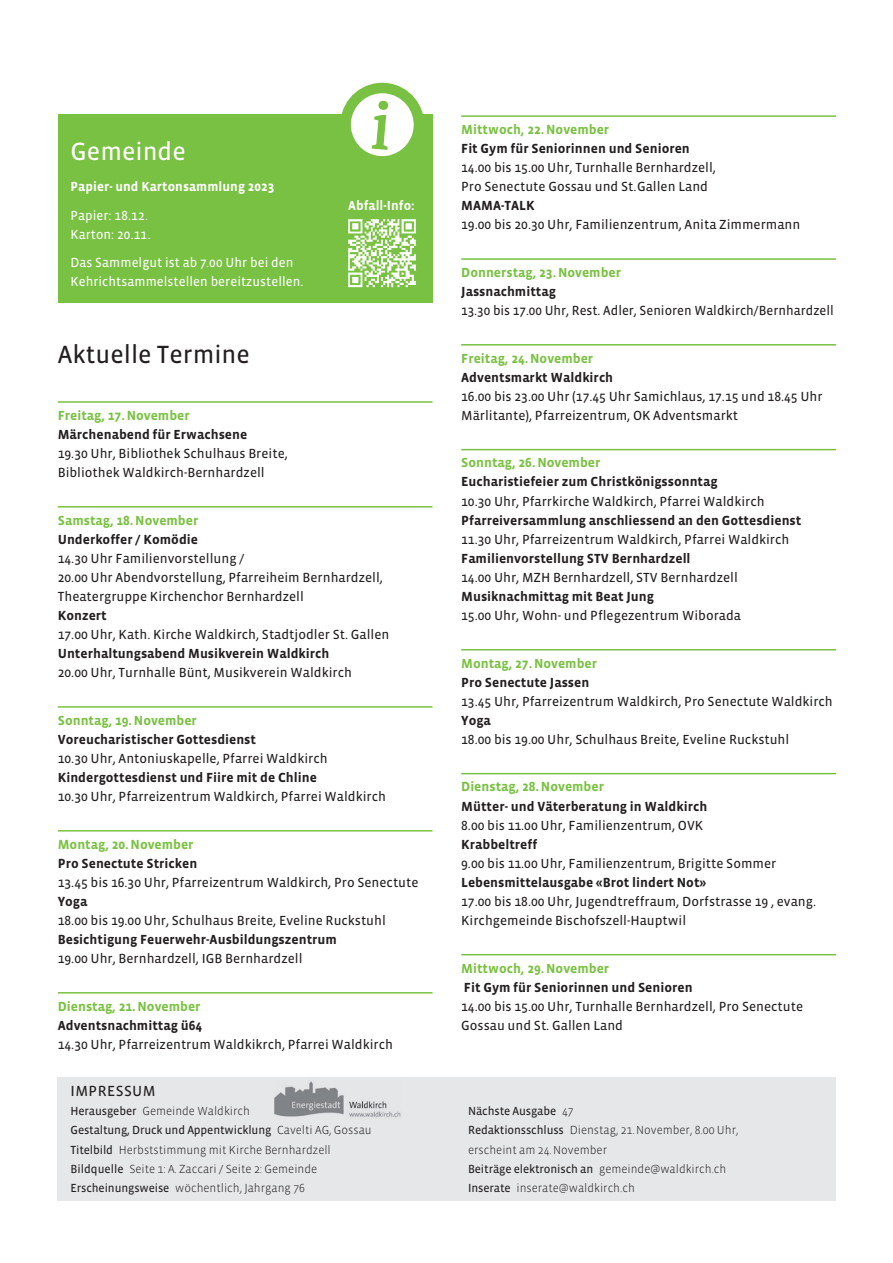
<style>
.page{position:relative;width:893px;height:1263px;background:#fff}
.page>*{position:absolute;margin:0;border:0;box-sizing:border-box;transform-origin:0 0}
.t1{font:25.5px "Vista Sans Reg";color:#231f20}
.t2{font:25.5px "Vista Sans Reg";color:#fff}
.t3{font:15px "Vista Sans Reg";letter-spacing:.03em;color:#231f20}
.t4{font:13.5px/19px "Vista Sans Reg";color:#231f20}
.t5{font:700 13.5px "Vista Sans";color:#231f20}
.t6{font:700 13.5px "Vista Sans";color:#79c142}
.t7{font:13.5px/19px "Vista Sans Reg";letter-spacing:.005em;color:#fff}
.t8{font:700 13.5px "Vista Sans";letter-spacing:.005em;color:#fff}
.t9{font:300 12px/19px "Vista Sans";color:#231f20}
.t10{font:12px "Vista Sans Reg";letter-spacing:-.01em;color:#231f20}
.s1{font-family:"Vista Sans Reg";font-weight:400}
.s2{font-family:"Vista Sans";font-weight:300}
</style>
<div class="page">
<hr style="left:461px;top:115px;width:375px;height:2px;background:#79c142">
<hr style="left:461px;top:258px;width:375px;height:2px;background:#79c142">
<hr style="left:461px;top:344px;width:375px;height:2px;background:#79c142">
<hr style="left:461px;top:449px;width:375px;height:1px;background:#79c142">
<hr style="left:461px;top:649px;width:375px;height:1px;background:#79c142">
<hr style="left:461px;top:773px;width:375px;height:1px;background:#79c142">
<hr style="left:461px;top:954px;width:375px;height:1px;background:#79c142">
<hr style="left:58px;top:401px;width:374px;height:2px;background:#79c142">
<hr style="left:58px;top:506px;width:374px;height:1px;background:#79c142">
<hr style="left:58px;top:706px;width:374px;height:2px;background:#79c142">
<hr style="left:58px;top:830px;width:374px;height:1px;background:#79c142">
<hr style="left:58px;top:992px;width:374px;height:1px;background:#79c142">
<div style="left:58px;top:114px;width:374px;height:189px;background:#79c142"></div>
<svg style="left:341px;top:82px;width:82px;height:75px"></svg>
<img style="left:348px;top:219px;width:69px;height:69px">
<div style="left:58px;top:1077px;width:778px;height:124px;background:#e6e7e9"></div>
<img style="left:274px;top:1081px;width:127px;height:36px">
<h1 class="t2" style="left:71px;top:138px;width:117px">Gemeinde</h1>
<p class="t8" style="left:71px;top:180px;width:205px">Papier- und Kartonsammlung 2023</p>
<p class="t7" style="left:71px;top:206px;width:82px">Papier: 18.12.<br>Karton: 20.11.</p>
<p class="t7" style="left:71px;top:253px;width:235px">Das Sammelgut ist ab 7.00 Uhr bei den<br>Kehrichtsammelstellen bereitzustellen.</p>
<h1 class="t1" style="left:58px;top:341px;width:194px">Aktuelle Termine</h1>
<p class="t8" style="left:348px;top:199px;width:68px">Abfall-Info:</p>
<p class="t6" style="left:58px;top:408px;width:134px">Freitag, 17.November</p>
<p class="t5" style="left:58px;top:427px;width:191px">Märchenabend für Erwachsene</p>
<p class="t4" style="left:58px;top:444px;width:232px">19.30 Uhr, Bibliothek Schulhaus Breite,<br>Bibliothek Waldkirch-Bernhardzell</p>
<p class="t6" style="left:58px;top:513px;width:142px">Samstag, 18.November</p>
<p class="t5" style="left:58px;top:532px;width:142px">Underkoffer / Komödie</p>
<p class="t4" style="left:58px;top:549px;width:327px">14.30 Uhr Familienvorstellung /<br>20.00 Uhr Abendvorstellung, Pfarreiheim Bernhardzell,<br>Theatergruppe Kirchenchor Bernhardzell</p>
<p class="t5" style="left:58px;top:608px;width:51px">Konzert</p>
<p class="t4" style="left:58px;top:625px;width:333px">17.00 Uhr, Kath. Kirche Waldkirch, Stadtjodler St. Gallen</p>
<p class="t5" style="left:58px;top:647px;width:273px">Unterhaltungsabend Musikverein Waldkirch</p>
<p class="t4" style="left:58px;top:663px;width:296px">20.00 Uhr, Turnhalle Bünt, Musikverein Waldkirch</p>
<p class="t6" style="left:58px;top:713px;width:141px">Sonntag, 19.November</p>
<p class="t5" style="left:58px;top:732px;width:200px">Voreucharistischer Gottesdienst</p>
<p class="t4" style="left:58px;top:749px;width:271px">10.30 Uhr, Antoniuskapelle, Pfarrei Waldkirch</p>
<p class="t5" style="left:58px;top:770px;width:261px">Kindergottesdienst und Fiire mit de Chline</p>
<p class="t4" style="left:58px;top:787px;width:330px">10.30 Uhr, Pfarreizentrum Waldkirch, Pfarrei Waldkirch</p>
<p class="t6" style="left:58px;top:837px;width:137px">Montag, 20.November</p>
<p class="t5" style="left:58px;top:856px;width:141px">Pro Senectute Stricken</p>
<p class="t4" style="left:58px;top:873px;width:362px">13.45 bis 16.30 Uhr, Pfarreizentrum Waldkirch, Pro Senectute</p>
<p class="t5" style="left:58px;top:894px;width:31px">Yoga</p>
<p class="t4" style="left:58px;top:911px;width:330px">18.00 bis 19.00 Uhr, Schulhaus Breite, Eveline Ruckstuhl</p>
<p class="t5" style="left:58px;top:932px;width:281px">Besichtigung Feuerwehr-Ausbildungszentrum</p>
<p class="t4" style="left:58px;top:949px;width:246px">19.00 Uhr, Bernhardzell, IGB Bernhardzell</p>
<p class="t6" style="left:58px;top:999px;width:144px">Dienstag, 21.November</p>
<p class="t5" style="left:58px;top:1018px;width:146px">Adventsnachmittag ü64</p>
<p class="t4" style="left:58px;top:1035px;width:337px">14.30 Uhr, Pfarreizentrum Waldkikrch, Pfarrei Waldkirch</p>
<p class="t3" style="left:71px;top:1083px;width:87px">IMPRESSUM</p>
<p class="t9" style="left:71px;top:1102px;width:181px"><span class="s1">Herausgeber</span> Gemeinde Waldkirch</p>
<p class="t10" style="left:71px;top:1124px;width:303px">Gestaltung, Druck und Appentwicklung <span class="s2">Cavelti AG, Gossau</span></p>
<p class="t9" style="left:71px;top:1140px;width:262px"><span class="s1">Titelbild</span> Herbststimmung mit Kirche Bernhardzell<br><span class="s1">Bildquelle</span> Seite 1: A. Zaccari / Seite 2: Gemeinde<br><span class="s1">Erscheinungsweise</span> wöchentlich, Jahrgang 76</p>
<p class="t6" style="left:461px;top:122px;width:150px">Mittwoch, 22.November</p>
<p class="t5" style="left:461px;top:142px;width:230px">Fit Gym für Seniorinnen und Senioren</p>
<p class="t4" style="left:461px;top:158px;width:256px">14.00 bis 15.00 Uhr, Turnhalle Bernhardzell,<br>Pro Senectute Gossau und St.Gallen Land</p>
<p class="t5" style="left:461px;top:199px;width:75px">MAMA-TALK</p>
<p class="t4" style="left:461px;top:215px;width:341px">19.00 bis 20.30 Uhr, Familienzentrum, Anita Zimmermann</p>
<p class="t6" style="left:461px;top:265px;width:161px">Donnerstag, 23.November</p>
<p class="t5" style="left:461px;top:284px;width:96px">Jassnachmittag</p>
<p class="t4" style="left:461px;top:301px;width:374px">13.30 bis 17.00 Uhr, Rest. Adler, Senioren Waldkirch/Bernhardzell</p>
<p class="t6" style="left:461px;top:351px;width:134px">Freitag, 24.November</p>
<p class="t5" style="left:461px;top:370px;width:153px">Adventsmarkt Waldkirch</p>
<p class="t4" style="left:461px;top:387px;width:363px">16.00 bis 23.00 Uhr (17.45 Uhr Samichlaus, 17.15 und 18.45 Uhr<br>Märlitante), Pfarreizentrum, OK Adventsmarkt</p>
<p class="t6" style="left:461px;top:456px;width:141px">Sonntag, 26.November</p>
<p class="t5" style="left:461px;top:475px;width:258px">Eucharistiefeier zum Christkönigssonntag</p>
<p class="t4" style="left:461px;top:492px;width:305px">10.30 Uhr, Pfarrkirche Waldkirch, Pfarrei Waldkirch</p>
<p class="t5" style="left:461px;top:513px;width:342px">Pfarreiversammlung anschliessend an den Gottesdienst</p>
<p class="t4" style="left:461px;top:530px;width:330px">11.30 Uhr, Pfarreizentrum Waldkirch, Pfarrei Waldkirch</p>
<p class="t5" style="left:461px;top:551px;width:231px">Familienvorstellung STV Bernhardzell</p>
<p class="t4" style="left:461px;top:568px;width:278px">14.00 Uhr, MZH Bernhardzell, STV Bernhardzell</p>
<p class="t5" style="left:461px;top:589px;width:194px">Musiknachmittag mit Beat Jung</p>
<p class="t4" style="left:461px;top:606px;width:281px">15.00 Uhr, Wohn- und Pflegezentrum Wiborada</p>
<p class="t6" style="left:461px;top:656px;width:137px">Montag, 27.November</p>
<p class="t5" style="left:461px;top:675px;width:130px">Pro Senectute Jassen</p>
<p class="t4" style="left:461px;top:692px;width:373px">13.45 Uhr, Pfarreizentrum Waldkirch, Pro Senectute Waldkirch</p>
<p class="t5" style="left:461px;top:713px;width:31px">Yoga</p>
<p class="t4" style="left:461px;top:730px;width:330px">18.00 bis 19.00 Uhr, Schulhaus Breite, Eveline Ruckstuhl</p>
<p class="t6" style="left:461px;top:780px;width:144px">Dienstag, 28.November</p>
<p class="t5" style="left:461px;top:799px;width:248px">Mütter- und Väterberatung in Waldkirch</p>
<p class="t4" style="left:461px;top:816px;width:244px">8.00 bis 11.00 Uhr, Familienzentrum, OVK</p>
<p class="t5" style="left:461px;top:837px;width:78px">Krabbeltreff</p>
<p class="t4" style="left:461px;top:854px;width:317px">9.00 bis 11.00 Uhr, Familienzentrum, Brigitte Sommer</p>
<p class="t5" style="left:461px;top:875px;width:247px">Lebensmittelausgabe «Brot lindert Not»</p>
<p class="t4" style="left:461px;top:892px;width:356px">17.00 bis 18.00 Uhr, Jugendtreffraum, Dorfstrasse 19 , evang.<br>Kirchgemeinde Bischofszell-Hauptwil</p>
<p class="t6" style="left:461px;top:961px;width:150px">Mittwoch, 29.November</p>
<p class="t5" style="left:464px;top:980px;width:230px">Fit Gym für Seniorinnen und Senioren</p>
<p class="t4" style="left:461px;top:997px;width:343px">14.00 bis 15.00 Uhr, Turnhalle Bernhardzell, Pro Senectute<br>Gossau und St. Gallen Land</p>
<p class="t10" style="left:468px;top:1105px;width:107px">Nächste Ausgabe <span class="s2">47</span></p>
<p class="t9" style="left:468px;top:1121px;width:272px"><span class="s1">Redaktionsschluss</span> Dienstag, 21.November, 8.00 Uhr, erscheint am 24.November</p>
<p class="t10" style="left:468px;top:1162px;width:260px">Beiträge elektronisch an <span class="s2">gemeinde@waldkirch.ch</span></p>
<p class="t9" style="left:468px;top:1178px;width:168px"><span class="s1">Inserate</span> inserate@waldkirch.ch</p>
</div>
